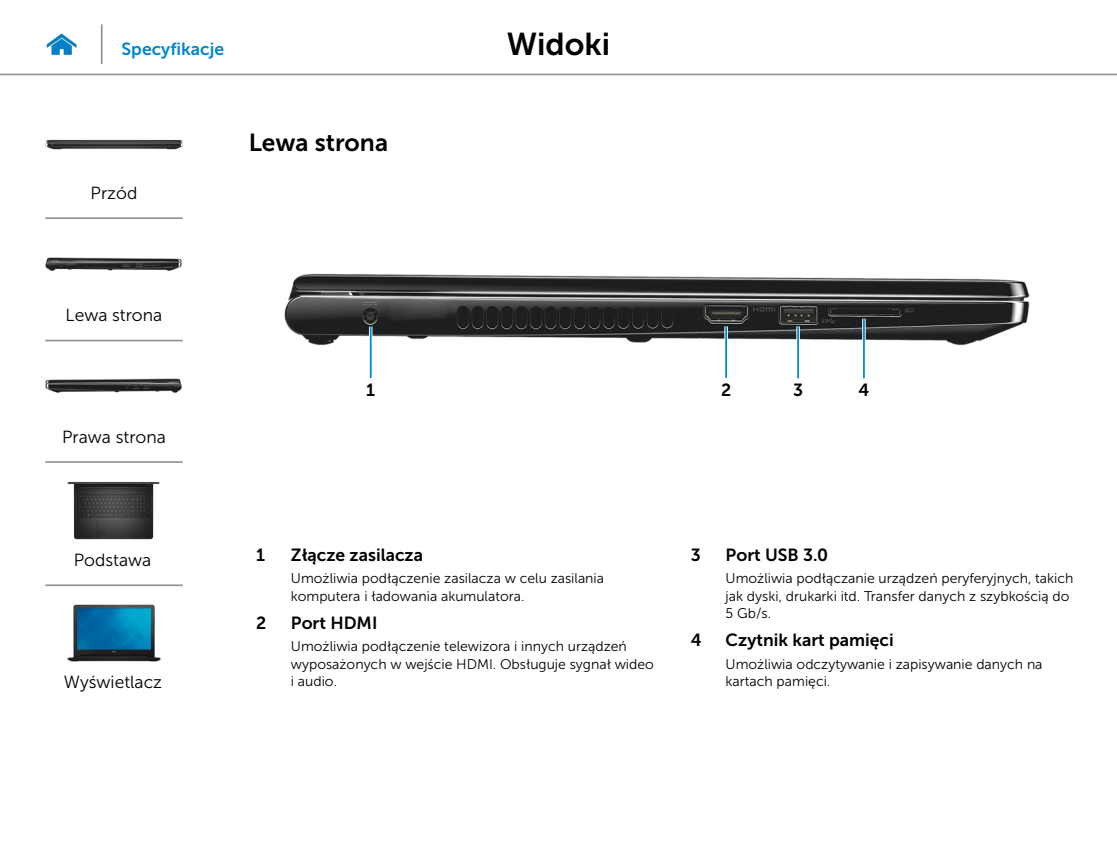
<style>
.page{position:relative;width:1117px;height:844px;background:#fff}
.page>*{position:absolute;margin:0;border:0;box-sizing:border-box;transform-origin:0 0}
.t1{font:31.5px "Museo Sans For Dell 700";color:#000}
.Head2{font:24.5px "Museo Sans For Dell 700";color:#000}
.Callout_Head{font:17.5px "Museo Sans For Dell 700";color:#000}
.t2{font:17.5px "Museo Sans For Dell 300";color:#000}
.t3{font:17.5px "Museo Sans For Dell 700";color:#0087cc}
.Callout-L{font:17.5px "Museo Sans For Dell 700";color:#000}
.Callout_description{font:14px/17.5px "Museo Sans For Dell 300";color:#000}
</style>
<div class="page">
<hr style="left:0;top:74px;width:1116px;height:1px;background:#939598">
<img style="left:46px;top:33px;width:31px;height:23px">
<img style="left:284px;top:273px;width:746px;height:73px">
<hr style="left:369px;top:326px;width:3px;height:52px;background:#fff">
<hr style="left:370px;top:326px;width:1px;height:52px;background:#0087cc">
<hr style="left:724px;top:326px;width:3px;height:52px;background:#fff">
<hr style="left:725px;top:326px;width:1px;height:52px;background:#0087cc">
<hr style="left:796px;top:326px;width:3px;height:52px;background:#fff">
<hr style="left:797px;top:326px;width:1px;height:52px;background:#0087cc">
<hr style="left:862px;top:318px;width:3px;height:60px;background:#fff">
<hr style="left:862px;top:318px;width:2px;height:60px;background:#0087cc">
<hr style="left:101px;top:24px;width:2px;height:40px;background:#939598">
<img style="left:45px;top:140px;width:137px;height:9px">
<img style="left:45px;top:257px;width:137px;height:14px">
<img style="left:45px;top:378px;width:137px;height:15px">
<img style="left:67px;top:481px;width:93px;height:58px">
<img style="left:67px;top:604px;width:94px;height:57px">
<hr style="left:45px;top:217px;width:138px;height:2px;background:#939598">
<hr style="left:45px;top:339px;width:138px;height:2px;background:#939598">
<hr style="left:45px;top:461px;width:138px;height:2px;background:#939598">
<hr style="left:45px;top:584px;width:138px;height:2px;background:#939598">
<p class="t3" style="left:122px;top:39px;width:104px">Specyfikacje</p>
<h1 class="t1" style="left:506px;top:26px;width:105px">Widoki</h1>
<p class="t2" style="left:91px;top:183px;width:48px">Przód</p>
<p class="t2" style="left:66px;top:305px;width:98px">Lewa strona</p>
<p class="t2" style="left:62px;top:428px;width:105px">Prawa strona</p>
<p class="t2" style="left:74px;top:550px;width:79px">Podstawa</p>
<p class="t2" style="left:64px;top:672px;width:100px">Wyświetlacz</p>
<p class="Head2" style="left:249px;top:128px;width:141px">Lewa strona</p>
<p class="Callout-L" style="left:366px;top:380px;width:10px">1</p>
<p class="Callout-L" style="left:721px;top:380px;width:12px">2</p>
<p class="Callout-L" style="left:792px;top:380px;width:12px">3</p>
<p class="Callout-L" style="left:858px;top:380px;width:12px">4</p>
<p class="Callout_Head" style="left:256px;top:544px;width:10px">1</p>
<p class="Callout_Head" style="left:291px;top:544px;width:134px">Złącze zasilacza</p>
<p class="Callout_description" style="left:291px;top:569px;width:315px">Umożliwia podłączenie zasilacza w celu zasilania komputera i ładowania akumulatora.</p>
<p class="Callout_Head" style="left:256px;top:612px;width:12px">2</p>
<p class="Callout_Head" style="left:291px;top:612px;width:88px">Port HDMI</p>
<p class="Callout_description" style="left:291px;top:637px;width:364px">Umożliwia podłączenie telewizora i innych urządzeń wyposażonych w wejście HDMI. Obsługuje sygnał wideo i audio.</p>
<p class="Callout_Head" style="left:690px;top:544px;width:12px">3</p>
<p class="Callout_Head" style="left:725px;top:544px;width:104px">Port USB 3.0</p>
<p class="Callout_description" style="left:725px;top:569px;width:349px">Umożliwia podłączanie urządzeń peryferyjnych, takich jak dyski, drukarki itd. Transfer danych z szybkością do<br>5 Gb/s.</p>
<p class="Callout_Head" style="left:690px;top:630px;width:12px">4</p>
<p class="Callout_Head" style="left:725px;top:630px;width:170px">Czytnik kart pamięci</p>
<p class="Callout_description" style="left:725px;top:655px;width:318px">Umożliwia odczytywanie i zapisywanie danych na kartach pamięci.</p>
</div>
